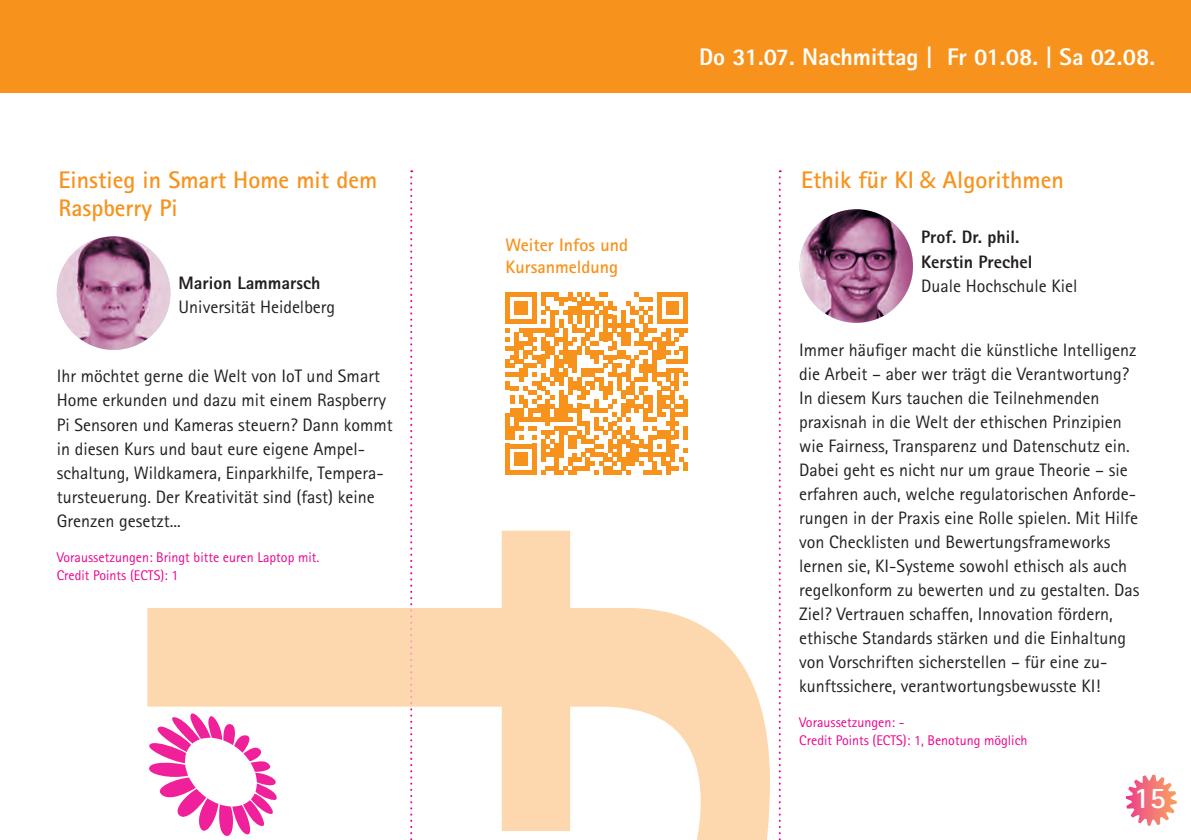
<style>
.page{position:relative;width:1191px;height:840px;background:#fff}
.page>*{position:absolute;margin:0;border:0;box-sizing:border-box;transform-origin:0 0}
.t1{font:700 30px "Rotis Sans Serif";color:#fff}
.t2{font:800 24px "Rotis Sans Serif";color:#fff}
.t3{font:700 24px/28px "Rotis Sans Serif";color:#f7931d}
.t4{font:18px/24px "Rotis Sans Serif";color:#231f20}
.t5{font:800 18px/24px "Rotis Sans Serif";color:#231f20}
.t6{font:700 18px/22px "Rotis Sans Serif";color:#f7931d}
.t7{font:14px/18px "Rotis Sans Serif";color:#ed028c}
.s1{font-family:"Acumin Variable Concept";font-weight:400}
</style>
<div class="page">
<svg style="left:410px;top:170px;width:2px;height:670px"></svg>
<svg style="left:778px;top:170px;width:2px;height:670px"></svg>
<svg style="left:1125px;top:774px;width:51px;height:51px"></svg>
<svg style="left:147px;top:530px;width:623px;height:309px"></svg>
<svg style="left:57px;top:236px;width:113px;height:113px;background:#b98aa8"></svg>
<div style="left:0;top:0;width:1191px;height:93px;background:#f7931d"></div>
<div style="left:652px;top:461px;width:5px;height:14px;background:#f7931d"></div>
<hr style="left:666px;top:461px;width:4px;height:14px;background:#f7931d">
<svg style="left:505px;top:292px;width:183px;height:182px"></svg>
<div style="left:683px;top:461px;width:5px;height:9px;background:#f7931d"></div>
<svg style="left:799px;top:209px;width:114px;height:113px;background:#986185"></svg>
<svg style="left:149px;top:713px;width:128px;height:122px"></svg>
<h2 class="t3" style="left:59px;top:166px;width:320px">Einstieg in Smart Home mit dem<br>Raspberry Pi</h2>
<p class="t5" style="left:179px;top:271px;width:143px">Marion Lammarsch</p>
<p class="t4" style="left:179px;top:295px;width:158px">Universität Heidelberg</p>
<p class="t4" style="left:57px;top:364px;width:337px">Ihr möchtet gerne die Welt von IoT und Smart Home erkunden und dazu mit einem Raspberry Pi Sensoren und Kameras steuern? Dann kommt in diesen Kurs und baut eure eigene Ampel&shy;schaltung, Wildkamera, Einparkhilfe, Tempera&shy;tursteuerung. Der Kreativität sind (fast) keine Grenzen gesetzt...</p>
<p class="t7" style="left:57px;top:547px;width:264px">Voraussetzungen: Bringt bitte euren Laptop mit.<br>Credit Points (ECTS): 1</p>
<h2 class="t2" style="left:699px;top:42px;width:458px">Do 31.07. Nachmittag | Fr 01.08. | Sa 02.08.</h2>
<h2 class="t2" style="left:632px;top:44px;width:474px">Do 31.07. (Nachmittag) | Fr 01.08. | Sa 02.08.</h2>
<p class="t6" style="left:505px;top:233px;width:124px">Weiter Infos und<br>Kursanmeldung</p>
<h2 class="t3" style="left:801px;top:166px;width:264px">Ethik für KI <span class="s1">&amp;</span> Algorithmen</h2>
<p class="t5" style="left:921px;top:225px;width:113px">Prof. Dr. phil.<br>Kerstin Prechel</p>
<p class="t4" style="left:921px;top:273px;width:158px">Duale Hochschule Kiel</p>
<p class="t4" style="left:799px;top:337px;width:342px">Immer häufiger macht die künstliche Intelligenz die Arbeit – aber wer trägt die Verantwortung?<br>In diesem Kurs tauchen die Teilnehmenden praxisnah in die Welt der ethischen Prinzipien wie Fairness, Transparenz und Datenschutz ein.<br>Dabei geht es nicht nur um graue Theorie – sie erfahren auch, welche regulatorischen Anforde&shy;rungen in der Praxis eine Rolle spielen. Mit Hilfe von Checklisten und Bewertungsframeworks lernen sie, KI-Systeme sowohl ethisch als auch regelkonform zu bewerten und zu gestalten. Das Ziel? Vertrauen schaffen, Innovation fördern, ethische Standards stärken und die Einhaltung von Vorschriften sicherstellen – für eine zu&shy;kunftssichere, verantwortungsbewusste KI!</p>
<p class="t7" style="left:799px;top:712px;width:230px">Voraussetzungen: -<br>Credit Points (ECTS): 1, Benotung möglich</p>
<h1 class="t1" style="left:1133px;top:778px;width:33px">15</h1>
</div>
